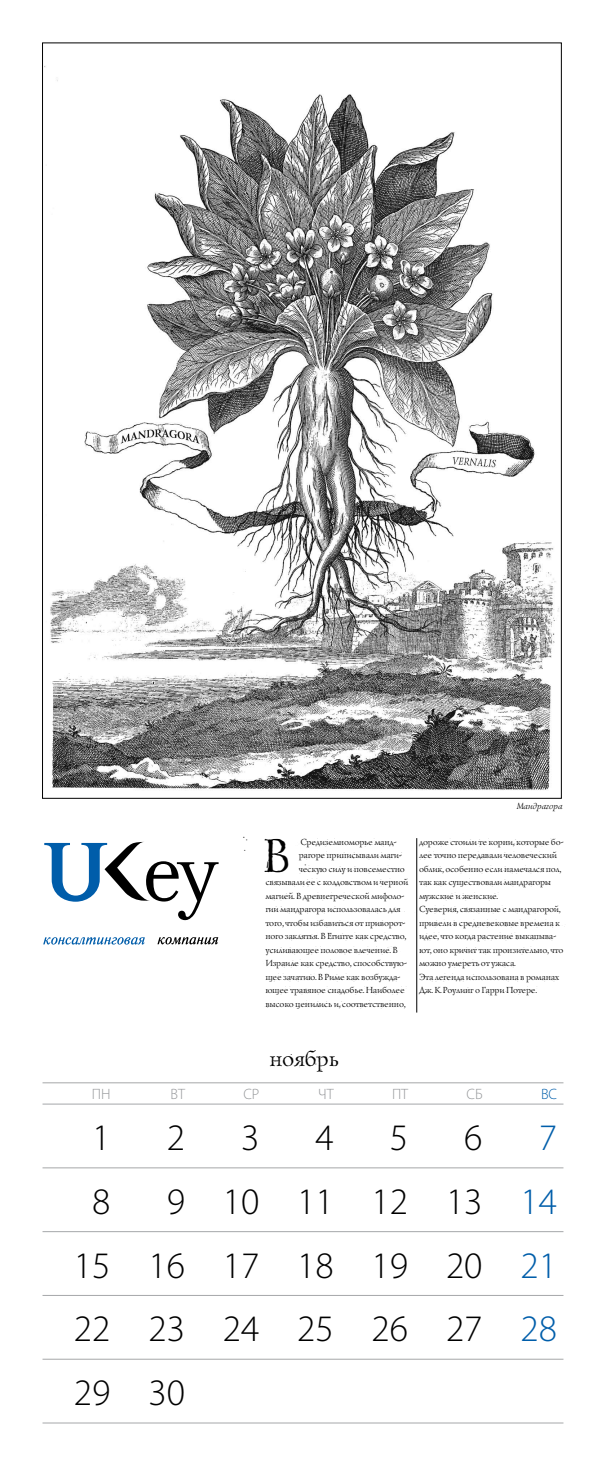
<style>
.page{position:relative;width:606px;height:1467px;background:#fff}
.page>*{position:absolute;margin:0;border:0;box-sizing:border-box;transform-origin:0 0}
.t1{font:48.45px "Lazurski Antique Display";color:#000}
.t2{font:300 37.5px/63.8px "Myriad Pro";color:#000;text-align:justify}
.t3{font:300 37.5px "Myriad Pro";color:#005eaa}
.t4{font:22.5px "Lazurski Antique Display";color:#000}
.t5{font:300 15px "Myriad Pro";color:#939598}
.t6{font:300 15px "Myriad Pro";color:#005eaa}
.t7{font:9px/13.5px "Lazurski Antique Display";color:#000}
.t8{font:italic 9px "Lazurski";color:#000}
.s1{color:#005eaa}
</style>
<div class="page">
<hr style="left:43px;top:1083px;width:520px;height:1px;background:#a5a7a9">
<hr style="left:43px;top:1104px;width:520px;height:1px;background:#a5a7a9">
<hr style="left:43px;top:1168px;width:520px;height:1px;background:#a5a7a9">
<hr style="left:43px;top:1231px;width:520px;height:1px;background:#a5a7a9">
<hr style="left:43px;top:1295px;width:520px;height:1px;background:#a5a7a9">
<hr style="left:43px;top:1359px;width:520px;height:1px;background:#a5a7a9">
<hr style="left:43px;top:1423px;width:520px;height:1px;background:#a5a7a9">
<svg style="left:44px;top:842px;width:175px;height:78px"></svg>
<svg style="left:157px;top:937px;width:61px;height:7px"></svg>
<svg style="left:43px;top:937px;width:102px;height:8px"></svg>
<img style="left:45px;top:66px;width:514px;height:724px">
<hr style="left:417px;top:838px;width:1px;height:175px;background:#000">
<p class="t8" style="left:516px;top:800px;width:47px">Мандрагора</p>
<h1 class="t1" style="left:260px;top:823px;width:64px">В</h1>
<p class="t7" style="left:300px;top:835px;width:97px">Средиземноморьеманд-</p>
<p class="t7" style="left:298px;top:848px;width:104px">рагореприписывали маги-</p>
<p class="t7" style="left:298px;top:862px;width:107px">ческую силу и повсеместно</p>
<p class="t7" style="left:265px;top:875px;width:144px">связывали еес колдовством и черной</p>
<p class="t7" style="left:265px;top:889px;width:139px">магией. Вдревнегреческой мифоло-</p>
<p class="t7" style="left:265px;top:902px;width:142px">гии мандрагора использовалась для</p>
<p class="t7" style="left:265px;top:916px;width:140px">того, чтобыизбавитьсяот приворот-</p>
<p class="t7" style="left:265px;top:929px;width:142px">ного заклятья. ВЕгиптекаксредство,</p>
<p class="t7" style="left:265px;top:943px;width:140px">усиливающееполовоевлечение. В</p>
<p class="t7" style="left:265px;top:956px;width:142px">Израилекаксредство, способствую-</p>
<p class="t7" style="left:265px;top:970px;width:135px">щеезачатию. ВРимекаквозбужда-</p>
<p class="t7" style="left:265px;top:983px;width:146px">ющеетравяноеснадобье. Наиболее</p>
<p class="t7" style="left:265px;top:997px;width:141px">высоко ценились и, соответственно,</p>
<p class="t7" style="left:419px;top:835px;width:149px">дорожестоили текорни, которыебо&shy;лееточно передавали человеческий облик, особенно если намечалсяпол, таккаксуществовали мандрагоры мужскиеи женские.<br>Суеверия, связанныес мандрагорой, привели в средневековыевремена к идее, что когда растениевыкапыва&shy;ют, оно кричит такпронзительно, что можно умереть от ужаса.<br>Эта легенда использована в романах<br>Дж. К. Роулинг о Гарри Потере.</p>
<h3 class="t4" style="left:268px;top:1044px;width:71px">ноябрь</h3>
<h3 class="t5" style="left:92px;top:1085px;width:20px">ПН</h3>
<h3 class="t5" style="left:170px;top:1085px;width:16px">ВТ</h3>
<h3 class="t5" style="left:243px;top:1085px;width:18px">СР</h3>
<h3 class="t5" style="left:318px;top:1085px;width:17px">ЧТ</h3>
<h3 class="t5" style="left:392px;top:1085px;width:18px">ПТ</h3>
<h3 class="t5" style="left:466px;top:1085px;width:18px">СБ</h3>
<h3 class="t6" style="left:541px;top:1085px;width:17px">ВС</h3>
<h2 class="t2" style="left:92px;top:1105px;width:20px">1</h2>
<h2 class="t2" style="left:167px;top:1105px;width:20px">2</h2>
<h2 class="t2" style="left:241px;top:1105px;width:20px">3</h2>
<h2 class="t2" style="left:315px;top:1105px;width:20px">4</h2>
<h2 class="t2" style="left:390px;top:1105px;width:20px">5</h2>
<h2 class="t2" style="left:464px;top:1105px;width:20px">6</h2>
<h2 class="t3" style="left:539px;top:1115px;width:20px">7</h2>
<h2 class="t2" style="left:92px;top:1169px;width:20px">8</h2>
<h2 class="t2" style="left:74px;top:1169px;width:485px;text-indent:93px">9 10 11 12 13 <span class="s1">14<br></span>15 16 17 18 19 20 <span class="s1">21<br></span>22 23 24 25 26 27 <span class="s1">28<br></span>29 30</h2>
</div>
